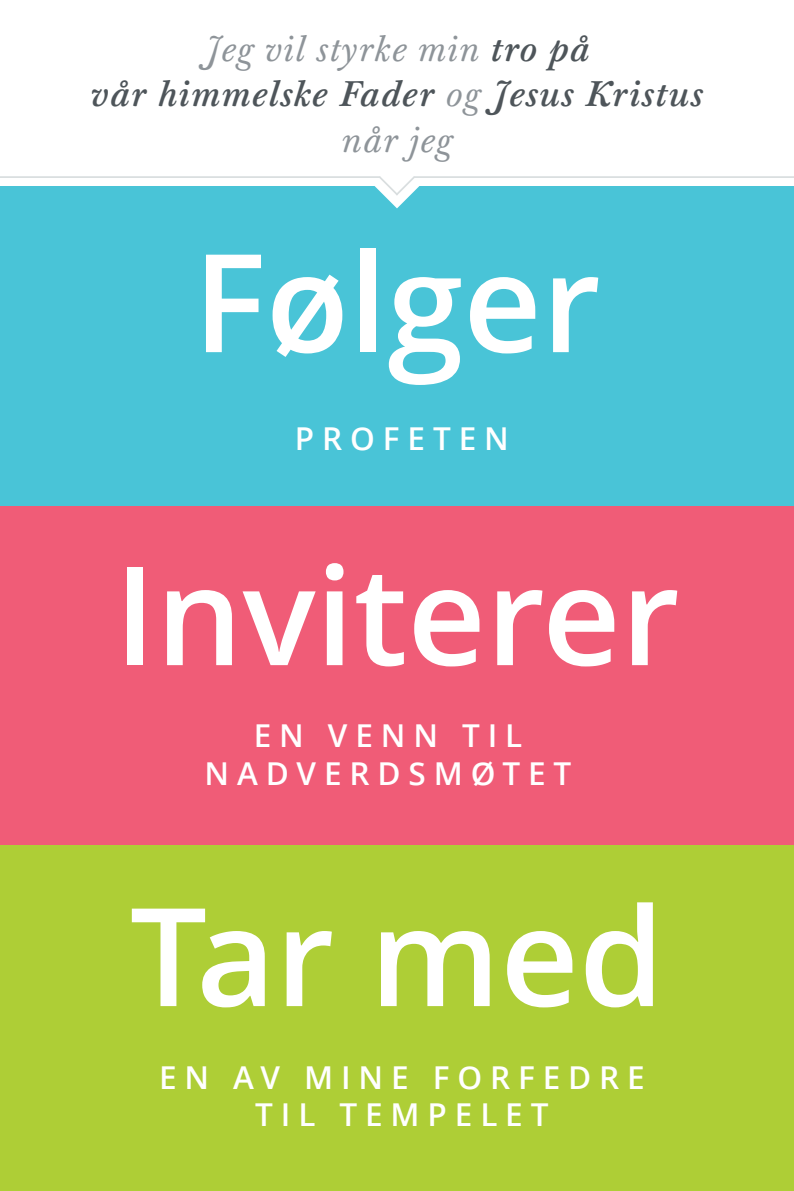
<style>
.page{position:relative;width:794px;height:1191px;background:#fff}
.page>*{position:absolute;margin:0;border:0;box-sizing:border-box;transform-origin:0 0}
.t1{font:600 136.5px "Zoramlds Lat";color:#fff}
.t2{font:italic 500 35px/45.5px "Mc Kaylds Lat";letter-spacing:.04em;color:#4e555a;text-align:center}
.t3{font:600 31.5px/37.8px "Zoramlds Lat";letter-spacing:.25em;color:#fff;text-align:center}
.s1{font-weight:400;color:#8e9499}
</style>
<div class="page">
<div style="left:0;top:506px;width:794px;height:339px;background:#f05c77"></div>
<div style="left:0;top:845px;width:794px;height:346px;background:#aece36"></div>
<div style="left:0;top:187px;width:794px;height:319px;background:#49c4d7"></div>
<hr style="left:0;top:176px;width:380px;height:2px;background:#c9d0d2">
<hr style="left:414px;top:176px;width:380px;height:2px;background:#c9d0d2">
<svg style="left:363px;top:176px;width:68px;height:32px"></svg>
<p class="t2" style="left:91px;top:26px;width:613px"><span class="s1">Jeg vil styrke min</span> tro på<br>vår himmelske Fader <span class="s1">og</span> Jesus Kristus <span class="s1">når jeg</span></p>
<h1 class="t1" style="left:193px;top:201px;width:409px">Følger</h1>
<p class="t3" style="left:295px;top:420px;width:215px">PROFETEN</p>
<h1 class="t1" style="left:114px;top:514px;width:567px">Inviterer</h1>
<p class="t3" style="left:205px;top:717px;width:368px">EN VENN TIL<br>NADVERDSMØTET</p>
<h1 class="t1" style="left:130px;top:854px;width:535px">Tar med</h1>
<p class="t3" style="left:159px;top:1058px;width:487px">EN AV MINE FORFEDRE<br>TIL TEMPELET</p>
</div>
